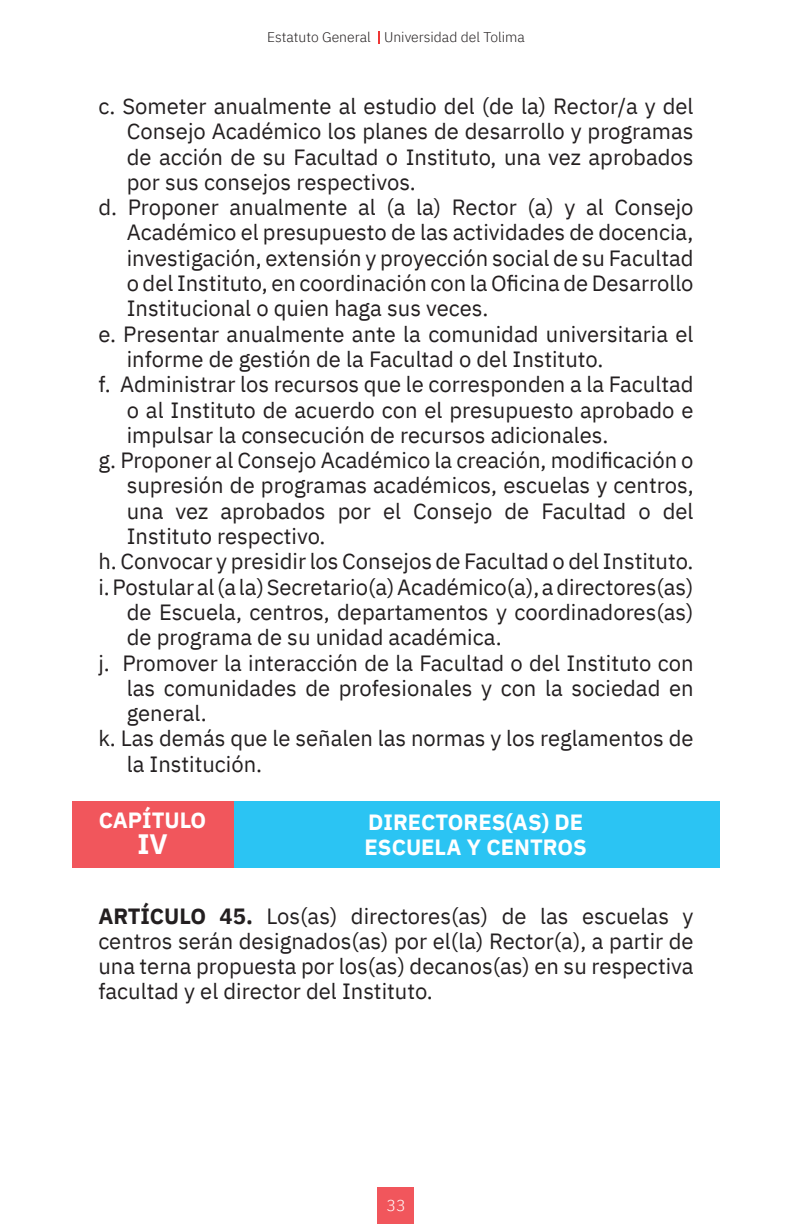
<style>
.page{position:relative;width:792px;height:1224px;background:#fff}
.page>*{position:absolute;margin:0;border:0;box-sizing:border-box;transform-origin:0 0}
.t1{font:700 28px "IBM Plex Sans";color:#fff}
.t2{font:22px/25.2px "IBM Plex Sans";color:#231f20;text-align:justify}
.t3{font:700 22px "IBM Plex Sans";color:#fff}
.t4{font:300 16px "IBM Plex Sans";color:#fff}
.t5{font:300 14px "IBM Plex Sans";color:#231f20}
.s1{font-weight:700}
</style>
<div class="page">
<div style="left:378px;top:1187px;width:36px;height:37px;background:#f1565c"></div>
<svg style="left:378px;top:31px;width:2px;height:13px"></svg>
<div style="left:233px;top:801px;width:487px;height:66px;background:#2bc4f3"></div>
<div style="left:72px;top:801px;width:161px;height:66px;background:#f1565c"></div>
<p class="t5" style="left:267px;top:27px;width:259px">Estatuto General Universidad del Tolima</p>
<p class="t2" style="left:127px;top:92px;width:568px;text-indent:-28px">c. Someter anualmente al estudio del (de la) Rector/a y del Consejo Académico los planes de desarrollo y programas de acción de su Facultad o Instituto, una vez aprobados por sus consejos respectivos.</p>
<p class="t2" style="left:127px;top:193px;width:568px;text-indent:-28px">d. Proponer anualmente al (a la) Rector (a) y al Consejo Académico el presupuesto de las actividades de docencia, investigación, extensión y proyección social de su Facultad o del Instituto, en coordinación con la Oficina de Desarrollo Institucional o quien haga sus veces.</p>
<p class="t2" style="left:127px;top:319px;width:568px;text-indent:-28px">e. Presentar anualmente ante la comunidad universitaria el informe de gestión de la Facultad o del Instituto.</p>
<p class="t2" style="left:127px;top:370px;width:568px;text-indent:-28px">f. Administrar los recursos que le corresponden a la Facultad o al Instituto de acuerdo con el presupuesto aprobado e impulsar la consecución de recursos adicionales.</p>
<p class="t2" style="left:127px;top:446px;width:568px;text-indent:-28px">g. Proponer al Consejo Académico la creación, modificación o supresión de programas académicos, escuelas y centros, una vez aprobados por el Consejo de Facultad o del Instituto respectivo.</p>
<p class="t2" style="left:98px;top:547px;width:597px">h. Convocar y presidir los Consejos de Facultad o del Instituto.</p>
<p class="t2" style="left:127px;top:572px;width:568px;text-indent:-28px">i. Postular al (a la) Secretario(a) Académico(a), a directores(as) de Escuela, centros, departamentos y coordinadores(as) de programa de su unidad académica.</p>
<p class="t2" style="left:127px;top:648px;width:568px;text-indent:-28px">j. Promover la interacción de la Facultad o del Instituto con las comunidades de profesionales y con la sociedad en general.</p>
<p class="t2" style="left:127px;top:724px;width:568px;text-indent:-28px">k. Las demás que le señalen las normas y los reglamentos de la Institución.</p>
<p class="t3" style="left:99px;top:802px;width:109px">CAPÍTULO</p>
<p class="t1" style="left:137px;top:822px;width:32px">IV</p>
<p class="t3" style="left:368px;top:805px;width:216px">DIRECTORES(AS) DE</p>
<p class="t3" style="left:365px;top:830px;width:224px">ESCUELA Y CENTROS</p>
<p class="t2" style="left:98px;top:901px;width:597px"><span class="s1">ARTÍCULO 45.</span> Los(as) directores(as) de las escuelas y centros serán designados(as) por el(la) Rector(a), a partir de una terna propuesta por los(as) decanos(as) en su respectiva facultad y el director del Instituto.</p>
<p class="t4" style="left:386px;top:1193px;width:21px">33</p>
</div>
